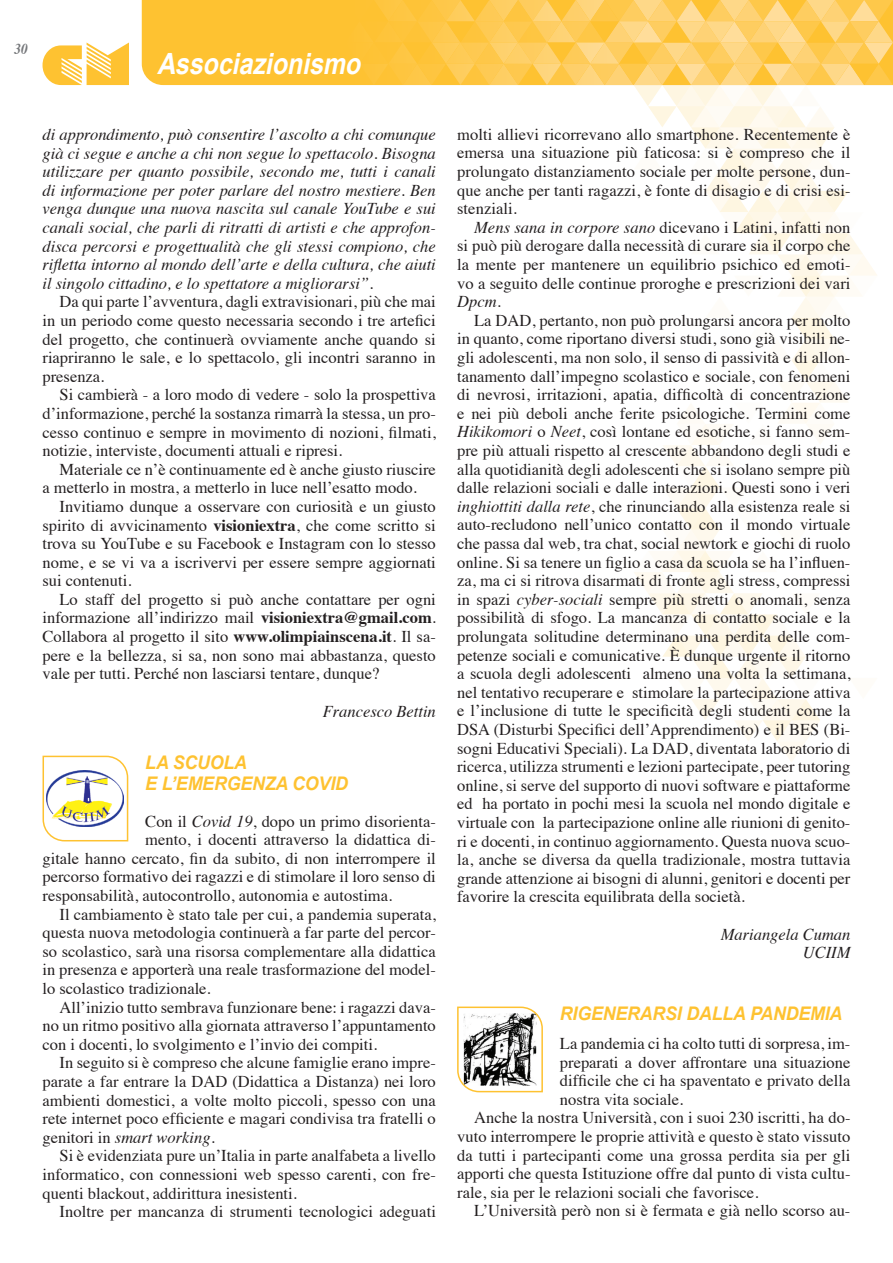
<style>
.page{position:relative;width:893px;height:1263px;background:#fff}
.page>*{position:absolute;margin:0;border:0;box-sizing:border-box;transform-origin:0 0}
.t1{font:italic 700 29.25px "Arial";color:#fff;scale:.85 1}
.t2{font:italic 700 18.75px/21px "Arial";letter-spacing:-.01em;color:#fec231;scale:.95 1}
.t3{font:16.5px/18.6px "Times";color:#231f20;text-align:justify}
.t4{font:italic 16.5px/18.6px "Times";color:#231f20;text-align:justify}
.t5{font:italic 700 15px "Times";color:#76787b;scale:.9 1}
.s1{font-weight:700}
.s2{font-style:italic}
.s3{font-style:normal}
</style>
<div class="page">
<svg style="left:43px;top:43px;width:86px;height:42px"></svg>
<div style="left:142px;top:0;width:203px;height:85px;background:#fec231"></div>
<svg style="left:345px;top:0;width:548px;height:762px"></svg>
<svg style="left:42px;top:755px;width:87px;height:87px"></svg>
<svg style="left:457px;top:1006px;width:86px;height:87px"></svg>
<p class="t5" style="left:15px;top:35px;width:16px">30</p>
<h1 class="t1" style="left:157px;top:45px;width:250px">Associazionismo</h1>
<p class="t4" style="left:43px;top:124px;width:395px">di approndimento, può consentire l’ascolto a chi comunque già ci segue e anche a chi non segue lo spettacolo. Bisogna utilizzare per quanto possibile, secondo me, tutti i canali di informazione per poter parlare del nostro mestiere. Ben venga dunque una nuova nascita sul canale YouTube e sui canali social, che parli di ritratti di artisti e che approfon&shy;disca percorsi e progettualità che gli stessi compiono, che rifletta intorno al mondo dell’arte e della cultura, che aiuti il singolo cittadino, e lo spettatore a migliorarsi”.</p>
<p class="t3" style="left:43px;top:291px;width:395px;text-indent:17px">Da qui parte l’avventura, dagli extravisionari, più che mai in un periodo come questo necessaria secondo i tre artefici del progetto, che continuerà ovviamente anche quando si riapriranno le sale, e lo spettacolo, gli incontri saranno in presenza.</p>
<p class="t3" style="left:43px;top:384px;width:395px;text-indent:17px">Si cambierà - a loro modo di vedere - solo la prospettiva d’informazione, perché la sostanza rimarrà la stessa, un pro&shy;cesso continuo e sempre in movimento di nozioni, filmati, notizie, interviste, documenti attuali e ripresi.</p>
<p class="t3" style="left:43px;top:458px;width:395px;text-indent:17px">Materiale ce n’è continuamente ed è anche giusto riuscire a metterlo in mostra, a metterlo in luce nell’esatto modo.</p>
<p class="t3" style="left:43px;top:496px;width:395px;text-indent:17px">Invitiamo dunque a osservare con curiosità e un giusto spirito di avvicinamento <span class="s1">visioniextra</span>, che come scritto si trova su YouTube e su Facebook e Instagram con lo stesso nome, e se vi va a iscrivervi per essere sempre aggiornati sui contenuti.</p>
<p class="t3" style="left:43px;top:589px;width:395px;text-indent:17px">Lo staff del progetto si può anche contattare per ogni informazione all’indirizzo mail <span class="s1">visioniextra@gmail.com</span>.<br>Collabora al progetto il sito <span class="s1">www.olimpiainscena.it</span>. Il sa&shy;pere e la bellezza, si sa, non sono mai abbastanza, questo vale per tutti. Perché non lasciarsi tentare, dunque?</p>
<p class="t4" style="left:323px;top:701px;width:115px">Francesco Bettin</p>
<p class="t2" style="left:145px;top:753px;width:215px">LA SCUOLA<br>E L’EMERGENZA COVID</p>
<p class="t3" style="left:145px;top:810px;width:292px">Con il <span class="s2">Covid 19</span>, dopo un primo disorienta-</p>
<p class="t3" style="left:145px;top:829px;width:292px">mento, i docenti attraverso la didattica di-</p>
<p class="t3" style="left:43px;top:847px;width:395px">gitale hanno cercato, fin da subito, di non interrompere il</p>
<p class="t3" style="left:43px;top:866px;width:395px">percorso formativo dei ragazzi e di stimolare il loro senso di</p>
<p class="t3" style="left:43px;top:885px;width:351px">responsabilità, autocontrollo, autonomia e autostima.</p>
<p class="t3" style="left:60px;top:903px;width:378px">Il cambiamento è stato tale per cui, a pandemia superata,</p>
<p class="t3" style="left:43px;top:922px;width:395px">questa nuova metodologia continuerà a far parte del percor-</p>
<p class="t3" style="left:43px;top:940px;width:395px">so scolastico, sarà una risorsa complementare alla didattica</p>
<p class="t3" style="left:43px;top:959px;width:395px">in presenza e apporterà una reale trasformazione del model-</p>
<p class="t3" style="left:43px;top:978px;width:170px">lo scolastico tradizionale.</p>
<p class="t3" style="left:60px;top:996px;width:378px">All’inizio tutto sembrava funzionare bene: i ragazzi dava-</p>
<p class="t3" style="left:43px;top:1015px;width:395px">no un ritmo positivo alla giornata attraverso l’appuntamento</p>
<p class="t3" style="left:43px;top:1033px;width:336px">con i docenti, lo svolgimento e l’invio dei compiti.</p>
<p class="t3" style="left:60px;top:1052px;width:378px">In seguito si è compreso che alcune famiglie erano impre-</p>
<p class="t3" style="left:43px;top:1071px;width:395px">parate a far entrare la DAD (Didattica a Distanza) nei loro</p>
<p class="t3" style="left:43px;top:1089px;width:395px">ambienti domestici, a volte molto piccoli, spesso con una</p>
<p class="t3" style="left:43px;top:1108px;width:395px">rete internet poco efficiente e magari condivisa tra fratelli o</p>
<p class="t4" style="left:43px;top:1127px;width:174px"><span class="s3">genitori in</span> smart working<span class="s3">.</span></p>
<p class="t3" style="left:60px;top:1145px;width:378px">Si è evidenziata pure un’Italia in parte analfabeta a livello</p>
<p class="t3" style="left:43px;top:1164px;width:395px">informatico, con connessioni web spesso carenti, con fre-</p>
<p class="t3" style="left:43px;top:1182px;width:256px">quenti blackout, addirittura inesistenti.</p>
<p class="t3" style="left:60px;top:1201px;width:378px">Inoltre per mancanza di strumenti tecnologici adeguati</p>
<p class="t3" style="left:457px;top:124px;width:395px">molti allievi ricorrevano allo smartphone. Recentemente è emersa una situazione più faticosa: si è compreso che il prolungato distanziamento sociale per molte persone, dun&shy;que anche per tanti ragazzi, è fonte di disagio e di crisi esi&shy;stenziali.</p>
<p class="t3" style="left:457px;top:217px;width:395px;text-indent:17px"><span class="s2">Mens sana in corpore sano</span> dicevano i Latini, infatti non si può più derogare dalla necessità di curare sia il corpo che la mente per mantenere un equilibrio psichico ed emoti&shy;vo a seguito delle continue proroghe e prescrizioni dei vari <span class="s2">Dpcm</span>.</p>
<p class="t3" style="left:457px;top:310px;width:395px;text-indent:17px">La DAD, pertanto, non può prolungarsi ancora per molto in quanto, come riportano diversi studi, sono già visibili ne&shy;gli adolescenti, ma non solo, il senso di passività e di allon&shy;tanamento dall’impegno scolastico e sociale, con fenomeni di nevrosi, irritazioni, apatia, difficoltà di concentrazione e nei più deboli anche ferite psicologiche. Termini come <span class="s2">Hikikomori</span> o <span class="s2">Neet</span>, così lontane ed esotiche, si fanno sem&shy;pre più attuali rispetto al crescente abbandono degli studi e alla quotidianità degli adolescenti che si isolano sempre più dalle relazioni sociali e dalle interazioni. Questi sono i veri <span class="s2">inghiottiti dalla rete</span>, che rinunciando alla esistenza reale si auto-recludono nell’unico contatto con il mondo virtuale che passa dal web, tra chat, social newtork e giochi di ruolo online. Si sa tenere un figlio a casa da scuola se ha l’influen&shy;za, ma ci si ritrova disarmati di fronte agli stress, compressi in spazi <span class="s2">cyber-sociali</span> sempre più stretti o anomali, senza possibilità di sfogo. La mancanza di contatto sociale e la prolungata solitudine determinano una perdita delle com&shy;petenze sociali e comunicative. È dunque urgente il ritorno a scuola degli adolescenti almeno una volta la settimana, nel tentativo recuperare e stimolare la partecipazione attiva e l’inclusione di tutte le specificità degli studenti come la DSA (Disturbi Specifici dell’Apprendimento) e il BES (Bi&shy;sogni Educativi Speciali). La DAD, diventata laboratorio di ricerca, utilizza strumenti e lezioni partecipate, peer tutoring online, si serve del supporto di nuovi software e piattaforme ed ha portato in pochi mesi la scuola nel mondo digitale e virtuale con la partecipazione online alle riunioni di genito&shy;ri e docenti, in continuo aggiornamento. Questa nuova scuo&shy;la, anche se diversa da quella tradizionale, mostra tuttavia grande attenzione ai bisogni di alunni, genitori e docenti per favorire la crescita equilibrata della società.</p>
<p class="t4" style="left:721px;top:924px;width:131px;text-align:right">Mariangela Cuman<br>UCIIM</p>
<p class="t2" style="left:560px;top:1003px;width:299px">RIGENERARSI DALLA PANDEMIA</p>
<p class="t3" style="left:560px;top:1033px;width:292px">La pandemia ci ha colto tutti di sorpresa, im-</p>
<p class="t3" style="left:560px;top:1051px;width:292px">preparati a dover affrontare una situazione</p>
<p class="t3" style="left:560px;top:1070px;width:292px">difficile che ci ha spaventato e privato della</p>
<p class="t3" style="left:560px;top:1088px;width:125px">nostra vita sociale.</p>
<p class="t3" style="left:474px;top:1107px;width:378px">Anche la nostra Università, con i suoi 230 iscritti, ha do-</p>
<p class="t3" style="left:457px;top:1126px;width:395px">vuto interrompere le proprie attività e questo è stato vissuto</p>
<p class="t3" style="left:457px;top:1144px;width:395px">da tutti i partecipanti come una grossa perdita sia per gli</p>
<p class="t3" style="left:457px;top:1163px;width:395px">apporti che questa Istituzione offre dal punto di vista cultu-</p>
<p class="t3" style="left:457px;top:1181px;width:303px">rale, sia per le relazioni sociali che favorisce.</p>
<p class="t3" style="left:474px;top:1200px;width:378px">L’Università però non si è fermata e già nello scorso au-</p>
</div>
